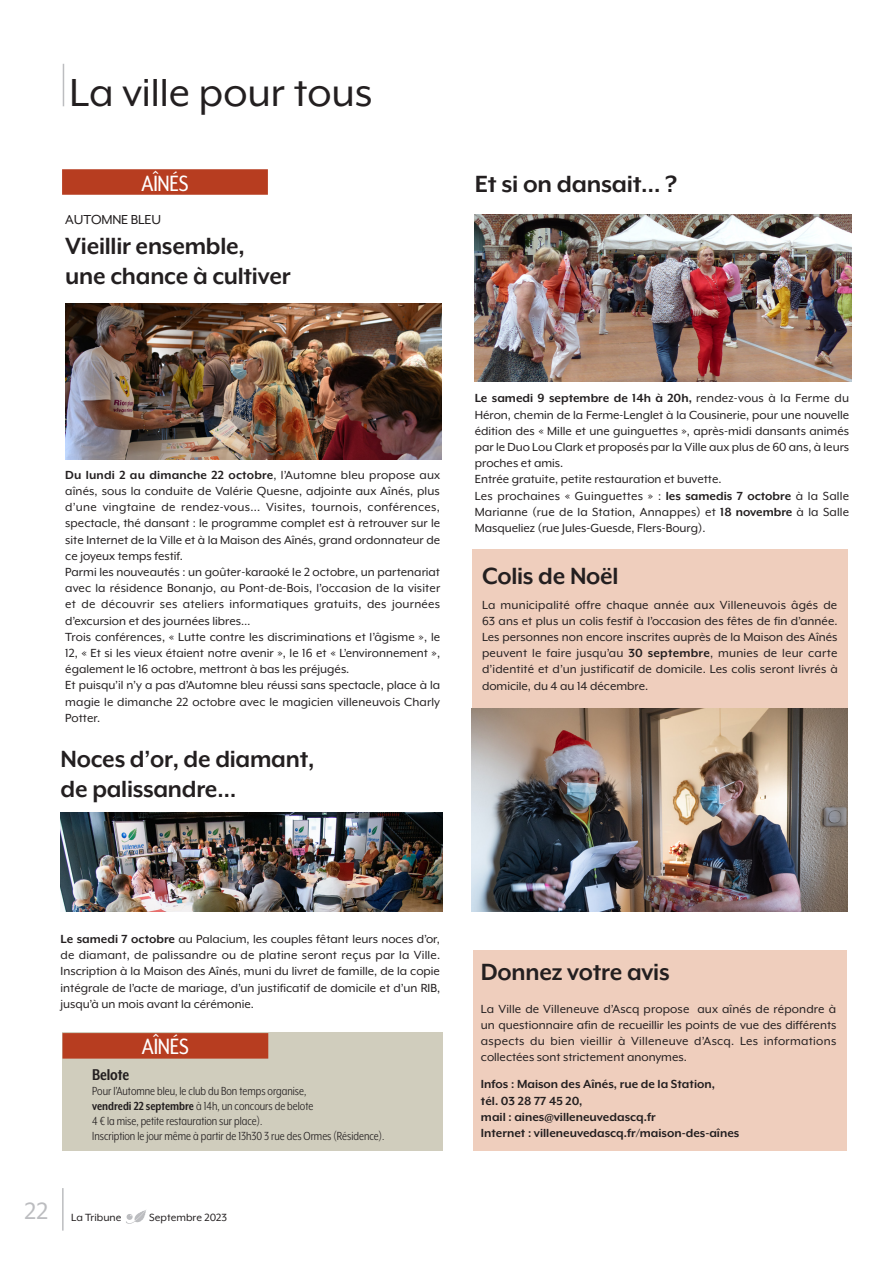
<style>
.page{position:relative;width:893px;height:1263px;background:#fff}
.page>*{position:absolute;margin:0;border:0;box-sizing:border-box;transform-origin:0 0}
.t1{font:45px "Mr Eaves XL Mod OT";color:#231f20}
.texte_courant{font:700 27px "Mr Eaves XL Mod OT";letter-spacing:-.01em;color:#231f20}
.t2{font:27px "Mr Eaves XL Mod OT";color:#bcbdc0}
.cartouche{font:25.5px "Mr Eaves XL Mod Nar OT";letter-spacing:-.01em;color:#fff}
.tire_brève_D{font:700 18px "Mr Eaves XL Mod Nar OT";letter-spacing:-.01em;color:#231f20}
.texte_courant-2{font:15px "Mr Eaves XL Mod OT";letter-spacing:-.01em;color:#231f20}
.texte_courant-3{font:13.5px/16.2px "Mr Eaves XL Mod OT";color:#231f20;text-align:justify}
.tire_brève_D-2{font:13.5px/15px "Mr Eaves XL Mod Nar OT";color:#231f20}
.texte_courant-4{font:700 13.5px "Mr Eaves XL Mod OT";color:#231f20}
.t3{font:12px "Mr Eaves XL Mod OT";color:#231f20}
.s1{font-weight:700}
</style>
<div class="page">
<div style="left:62px;top:1032px;width:381px;height:118px;background:#d0cdbd"></div>
<div style="left:473px;top:950px;width:374px;height:200px;background:#efcebd"></div>
<div style="left:472px;top:549px;width:376px;height:167px;background:#efcebd"></div>
<hr style="left:63px;top:64px;width:1px;height:42px;background:#bcbdc0">
<img style="left:126px;top:1210px;width:20px;height:14px">
<hr style="left:62px;top:1188px;width:2px;height:42px;background:#bcbdc0">
<div style="left:62px;top:169px;width:206px;height:26px;background:#b73d20"></div>
<img style="left:475px;top:214px;width:376px;height:167px">
<img style="left:65px;top:303px;width:377px;height:156px">
<img style="left:61px;top:813px;width:382px;height:98px">
<div style="left:62px;top:1033px;width:206px;height:25px;background:#b73d20"></div>
<img style="left:472px;top:709px;width:376px;height:202px">
<p class="t1" style="left:70px;top:68px;width:304px">La ville pour tous</p>
<p class="cartouche" style="left:142px;top:169px;width:48px">AÎNÉS</p>
<p class="texte_courant" style="left:475px;top:169px;width:204px">Et si on dansait… ?</p>
<p class="texte_courant-2" style="left:65px;top:212px;width:97px">AUTOMNE BLEU</p>
<p class="texte_courant" style="left:65px;top:231px;width:181px">Vieillir ensemble,</p>
<p class="texte_courant" style="left:65px;top:261px;width:227px">une chance à cultiver</p>
<p class="texte_courant-3" style="left:65px;top:466px;width:376px"><span class="s1">Du lundi 2 au dimanche 22 octobre</span>, l’Automne bleu propose aux aînés, sous la conduite de Valérie Quesne, adjointe aux Aînés, plus d’une vingtaine de rendez-vous... Visites, tournois, conférences, spectacle, thé dansant : le programme complet est à retrouver sur le site Internet de la Ville et à la Maison des Aînés, grand ordonnateur de ce joyeux temps festif.</p>
<p class="texte_courant-3" style="left:65px;top:564px;width:376px">Parmi les nouveautés : un goûter-karaoké le 2 octobre, un partenariat avec la résidence Bonanjo, au Pont-de-Bois, l’occasion de la visiter et de découvrir ses ateliers informatiques gratuits, des journées d’excursion et des journées libres…</p>
<p class="texte_courant-3" style="left:65px;top:628px;width:376px">Trois conférences, « Lutte contre les discriminations et l’âgisme », le 12, « Et si les vieux étaient notre avenir », le 16 et « L’environnement », également le 16 octobre, mettront à bas les préjugés.</p>
<p class="texte_courant-3" style="left:65px;top:677px;width:376px">Et puisqu’il n’y a pas d’Automne bleu réussi sans spectacle, place à la magie le dimanche 22 octobre avec le magicien villeneuvois Charly Potter.</p>
<p class="texte_courant" style="left:61px;top:744px;width:255px">Noces d’or, de diamant,</p>
<p class="texte_courant" style="left:61px;top:774px;width:177px">de palissandre…</p>
<p class="texte_courant-3" style="left:475px;top:390px;width:376px"><span class="s1">Le samedi 9 septembre de 14h à 20h,</span> rendez-vous à la Ferme du Héron, chemin de la Ferme-Lenglet à la Cousinerie, pour une nouvelle édition des « Mille et une guinguettes », après-midi dansants animés par le Duo Lou Clark et proposés par la Ville aux plus de 60 ans, à leurs proches et amis.</p>
<p class="texte_courant-3" style="left:475px;top:471px;width:248px">Entrée gratuite, petite restauration et buvette.</p>
<p class="texte_courant-3" style="left:475px;top:487px;width:376px">Les prochaines « Guinguettes » : <span class="s1">les samedis 7 octobre</span> à la Salle Marianne (rue de la Station, Annappes) et <span class="s1">18 novembre</span> à la Salle Masqueliez (rue Jules-Guesde, Flers-Bourg).</p>
<p class="texte_courant" style="left:482px;top:561px;width:138px">Colis de Noël</p>
<p class="texte_courant-3" style="left:482px;top:596px;width:357px">La municipalité offre chaque année aux Villeneuvois âgés de 63 ans et plus un colis festif à l’occasion des fêtes de fin d’année.<br>Les personnes non encore inscrites auprès de la Maison des Aînés peuvent le faire jusqu’au <span class="s1">30 septembre</span>, munies de leur carte d’identité et d’un justificatif de domicile. Les colis seront livrés à domicile, du 4 au 14 décembre.</p>
<p class="texte_courant-3" style="left:61px;top:931px;width:381px"><span class="s1">Le samedi 7 octobre</span> au Palacium, les couples fêtant leurs noces d’or, de diamant, de palissandre ou de platine seront reçus par la Ville.<br>Inscription à la Maison des Aînés, muni du livret de famille, de la copie intégrale de l’acte de mariage, d’un justificatif de domicile et d’un RIB, jusqu’à un mois avant la cérémonie.</p>
<p class="cartouche" style="left:142px;top:1033px;width:48px">AÎNÉS</p>
<p class="tire_brève_D" style="left:92px;top:1065px;width:38px">Belote</p>
<p class="tire_brève_D-2" style="left:92px;top:1083px;width:216px">Pour l’Automne bleu, le club du Bon temps organise,</p>
<p class="tire_brève_D-2" style="left:92px;top:1098px;width:223px"><span class="s1">vendredi 22 septembre</span> à 14h, un concours de belote<br>4 € la mise, petite restauration sur place).</p>
<p class="tire_brève_D-2" style="left:92px;top:1128px;width:294px">Inscription le jour même à partir de 13h30 3 rue des Ormes (Résidence).</p>
<p class="t2" style="left:24px;top:1196px;width:25px">22</p>
<p class="t3" style="left:71px;top:1210px;width:52px">La Tribune</p>
<p class="t3" style="left:149px;top:1210px;width:79px">Septembre 2023</p>
<p class="texte_courant" style="left:481px;top:957px;width:190px">Donnez votre avis</p>
<p class="texte_courant-3" style="left:481px;top:1001px;width:357px">La Ville de Villeneuve d’Ascq propose aux aînés de répondre à un questionnaire afin de recueillir les points de vue des différents aspects du bien vieillir à Villeneuve d’Ascq. Les informations collectées sont strictement anonymes.</p>
<p class="texte_courant-4" style="left:481px;top:1077px;width:236px">Infos : Maison des Aînés, rue de la Station,</p>
<p class="texte_courant-4" style="left:481px;top:1093px;width:103px">tél. 03 28 77 45 20,</p>
<p class="texte_courant-4" style="left:481px;top:1109px;width:176px">mail : aines@villeneuvedascq.fr</p>
<p class="texte_courant-4" style="left:481px;top:1125px;width:260px">Internet : villeneuvedascq.fr/maison-des-aînes</p>
</div>
